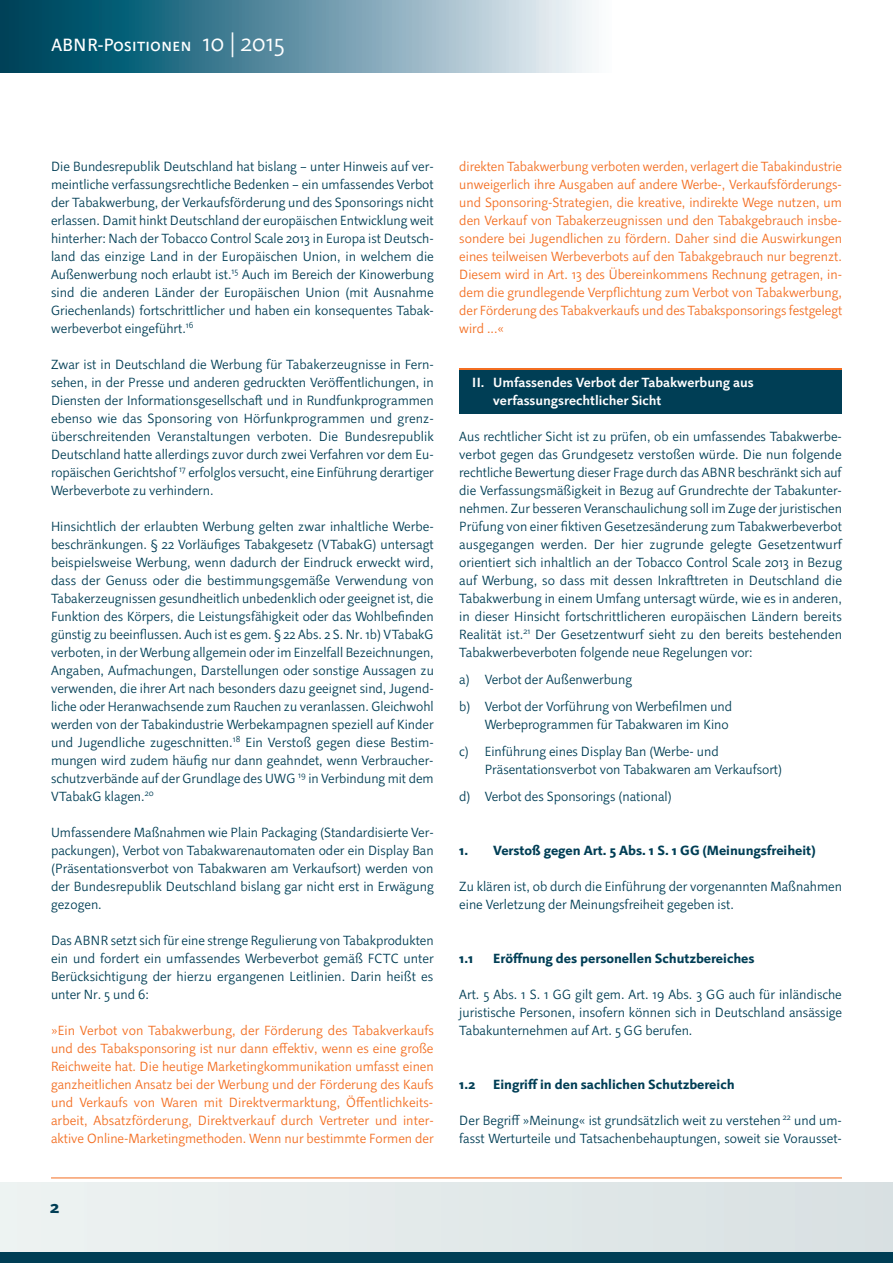
<style>
.page{position:relative;width:893px;height:1263px;background:#fff}
.page>*{position:absolute;margin:0;border:0;box-sizing:border-box;transform-origin:0 0}
.t1{font:18px "Projekt Kapitaelchen";letter-spacing:-.005em;color:#fff}
.t2{font:18px "Projekt Fett";color:#003e55}
.t3{font:300 13.5px/18px "Projekt O";color:#003e55;text-align:justify}
.t4{font:300 13.5px/18px "Projekt O";color:#f36e21;text-align:justify}
.t5{font:13.5px "Projekt Fett";color:#003e55}
.t6{font:13.5px/18px "Projekt Halbfett";color:#fff}
.s1{font-family:"Projekt O";font-weight:300;font-size:24.75px}
</style>
<div class="page">
<svg style="left:0;top:0;width:592px;height:72px;background:#6494a6"></svg>
<div style="left:0;top:1182px;width:893px;height:81px;background:#e2e9ea"></div>
<div style="left:0;top:1252px;width:893px;height:11px;background:#003e55"></div>
<hr style="left:51px;top:1177px;width:791px;height:1px;background:#f36e21">
<div style="left:459px;top:369px;width:383px;height:45px;background:#003e55"></div>
<hr style="left:459px;top:369px;width:383px;height:1px;background:#f36e21">
<h1 class="t1" style="left:51px;top:35px;width:235px">ABNR-Positionen <span class="s1">10 | 2015</span></h1>
<p class="t3" style="left:51px;top:158px;width:384px">Die Bundesrepublik Deutschland hat bislang – unter Hinweis auf ver&shy;meintliche verfassungsrechtliche Bedenken – ein umfassendes Verbot der Tabakwerbung, der Verkaufsförderung und des Sponsorings nicht erlassen. Damit hinkt Deutschland der europäischen Entwicklung weit hinterher: Nach der Tobacco Control Scale 2013 in Europa ist Deutsch&shy;land das einzige Land in der Europäischen Union, in welchem die Außenwerbung noch erlaubt ist.<sup>15</sup> Auch im Bereich der Kinowerbung sind die anderen Länder der Europäischen Union (mit Ausnahme Griechenlands) fortschrittlicher und haben ein konsequentes Tabak&shy;werbeverbot eingeführt.<sup>16</sup></p>
<p class="t3" style="left:51px;top:356px;width:384px">Zwar ist in Deutschland die Werbung für Tabakerzeugnisse in Fern&shy;sehen, in der Presse und anderen gedruckten Veröffentlichungen, in Diensten der Informationsgesellschaft und in Rundfunkprogrammen ebenso wie das Sponsoring von Hörfunkprogrammen und grenz&shy;überschreitenden Veranstaltungen verboten. Die Bundesrepublik Deutschland hatte allerdings zuvor durch zwei Verfahren vor dem Eu&shy;ropäischen Gerichtshof <sup>17</sup> erfolglos versucht, eine Einführung derartiger Werbeverbote zu verhindern.</p>
<p class="t3" style="left:51px;top:518px;width:384px">Hinsichtlich der erlaubten Werbung gelten zwar inhaltliche Werbe&shy;beschränkungen. § 22 Vorläufiges Tabakgesetz (VTabakG) untersagt beispielsweise Werbung, wenn dadurch der Eindruck erweckt wird, dass der Genuss oder die bestimmungsgemäße Verwendung von Tabakerzeugnissen gesundheitlich unbedenklich oder geeignet ist, die Funktion des Körpers, die Leistungsfähigkeit oder das Wohlbefinden günstig zu beeinflussen. Auch ist es gem. § 22 Abs. 2 S. Nr. 1b) VTabakG verboten, in der Werbung allgemein oder im Einzelfall Bezeichnungen, Angaben, Aufmachungen, Darstellungen oder sonstige Aussagen zu verwenden, die ihrer Art nach besonders dazu geeignet sind, Jugend&shy;liche oder Heranwachsende zum Rauchen zu veranlassen. Gleichwohl werden von der Tabakindustrie Werbekampagnen speziell auf Kinder und Jugendliche zugeschnitten.<sup>18</sup> Ein Verstoß gegen diese Bestim&shy;mungen wird zudem häufig nur dann geahndet, wenn Verbraucher&shy;schutzverbände auf der Grundlage des UWG <sup>19</sup> in Verbindung mit dem VTabakG klagen.<sup>20</sup></p>
<p class="t3" style="left:51px;top:824px;width:384px">Umfassendere Maßnahmen wie Plain Packaging (Standardisierte Ver&shy;packungen), Verbot von Tabakwarenautomaten oder ein Display Ban (Präsentationsverbot von Tabakwaren am Verkaufsort) werden von der Bundesrepublik Deutschland bislang gar nicht erst in Erwägung gezogen.</p>
<p class="t3" style="left:51px;top:932px;width:384px">Das ABNR setzt sich für eine strenge Regulierung von Tabakprodukten ein und fordert ein umfassendes Werbeverbot gemäß FCTC unter Berücksichtigung der hierzu ergangenen Leitlinien. Darin heißt es unter Nr. 5 und 6:</p>
<p class="t4" style="left:51px;top:1022px;width:384px">»Ein Verbot von Tabakwerbung, der Förderung des Tabakverkaufs und des Tabaksponsoring ist nur dann effektiv, wenn es eine große Reichweite hat. Die heutige Marketingkommunikation umfasst einen ganzheitlichen Ansatz bei der Werbung und der Förderung des Kaufs und Verkaufs von Waren mit Direktvermarktung, Öffentlichkeits&shy;arbeit, Absatzförderung, Direktverkauf durch Vertreter und inter&shy;aktive Online-Marketingmethoden. Wenn nur bestimmte Formen der</p>
<h1 class="t2" style="left:50px;top:1196px;width:11px">2</h1>
<p class="t4" style="left:459px;top:158px;width:384px">direkten Tabakwerbung verboten werden, verlagert die Tabakindustrie unweigerlich ihre Ausgaben auf andere Werbe-, Verkaufsförderungs&shy;und Sponsoring-Strategien, die kreative, indirekte Wege nutzen, um den Verkauf von Tabakerzeugnissen und den Tabakgebrauch insbe&shy;sondere bei Jugendlichen zu fördern. Daher sind die Auswirkungen eines teilweisen Werbeverbots auf den Tabakgebrauch nur begrenzt.<br>Diesem wird in Art. 13 des Übereinkommens Rechnung getragen, in&shy;dem die grundlegende Verpflichtung zum Verbot von Tabakwerbung, der Förderung des Tabakverkaufs und des Tabaksponsorings festgelegt wird ...«</p>
<p class="t6" style="left:493px;top:374px;width:262px;text-indent:-21px">II. Umfassendes Verbot der Tabakwerbung aus verfassungsrechtlicher Sicht</p>
<p class="t3" style="left:459px;top:428px;width:384px">Aus rechtlicher Sicht ist zu prüfen, ob ein umfassendes Tabakwerbe&shy;verbot gegen das Grundgesetz verstoßen würde. Die nun folgende rechtliche Bewertung dieser Frage durch das ABNR beschränkt sich auf die Verfassungsmäßigkeit in Bezug auf Grundrechte der Tabakunter&shy;nehmen. Zur besseren Veranschaulichung soll im Zuge der juristischen Prüfung von einer fiktiven Gesetzesänderung zum Tabakwerbeverbot ausgegangen werden. Der hier zugrunde gelegte Gesetzentwurf orientiert sich inhaltlich an der Tobacco Control Scale 2013 in Bezug auf Werbung, so dass mit dessen Inkrafttreten in Deutschland die Tabakwerbung in einem Umfang untersagt würde, wie es in anderen, in dieser Hinsicht fortschrittlicheren europäischen Ländern bereits Realität ist.<sup>21</sup> Der Gesetzentwurf sieht zu den bereits bestehenden Tabakwerbeverboten folgende neue Regelungen vor:</p>
<p class="t3" style="left:459px;top:666px;width:274px;line-height:27px">a) Verbot der Außenwerbung<br>b) Verbot der Vorführung von Werbefilmen und</p>
<p class="t3" style="left:459px;top:711px;width:271px;line-height:27px;text-indent:26px">Werbeprogrammen für Tabakwaren im Kino c) Einführung eines Display Ban (Werbe- und</p>
<p class="t3" style="left:459px;top:756px;width:324px;line-height:27px;text-indent:26px">Präsentationsverbot von Tabakwaren am Verkaufsort) d) Verbot des Sponsorings (national)</p>
<p class="t5" style="left:459px;top:842px;width:358px">1. Verstoß gegen Art. 5 Abs. 1 S. 1 GG (Meinungsfreiheit)</p>
<p class="t3" style="left:459px;top:878px;width:384px">Zu klären ist, ob durch die Einführung der vorgenannten Maßnahmen eine Verletzung der Meinungsfreiheit gegeben ist.</p>
<p class="t5" style="left:459px;top:950px;width:16px">1.1</p>
<p class="t5" style="left:493px;top:950px;width:263px">Eröffnung des personellen Schutzbereiches</p>
<p class="t3" style="left:459px;top:986px;width:384px">Art. 5 Abs. 1 S. 1 GG gilt gem. Art. 19 Abs. 3 GG auch für inländische juristische Personen, insofern können sich in Deutschland ansässige Tabakunternehmen auf Art. 5 GG berufen.</p>
<p class="t5" style="left:459px;top:1076px;width:18px">1.2</p>
<p class="t5" style="left:493px;top:1076px;width:243px">Eingriff in den sachlichen Schutzbereich</p>
<p class="t3" style="left:459px;top:1112px;width:384px">Der Begriff »Meinung« ist grundsätzlich weit zu verstehen <sup>22</sup> und um&shy;fasst Werturteile und Tatsachenbehauptungen, soweit sie Vorausset-</p>
</div>
